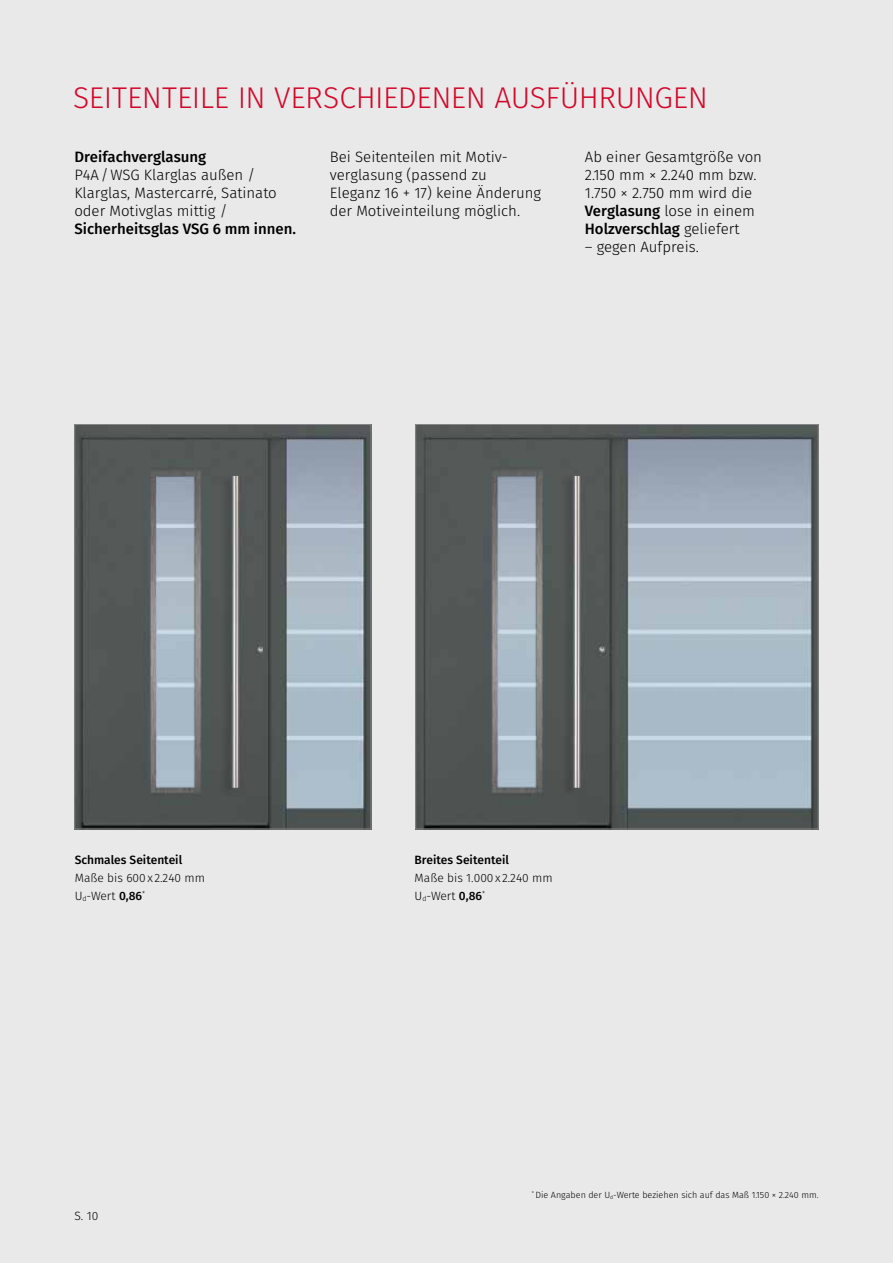
<style>
.page{position:relative;width:893px;height:1263px;background:#e9e9e9}
.page>*{position:absolute;margin:0;border:0;box-sizing:border-box;transform-origin:0 0}
.t1{font:300 30px "Fira Sans";letter-spacing:-.015em;color:#d3072a}
.t2{font:300 15px/18px "Fira Sans";color:#000}
.t3{font:500 15px "Fira Sans";color:#000}
.t4{font:300 12px/18px "Fira Sans";color:#000}
.t5{font:500 12px "Fira Sans";color:#000}
.t6{font:300 9px "Fira Sans";color:#000}
.s1{font-weight:500}
</style>
<div class="page">
<img style="left:417px;top:426px;width:400px;height:401px">
<img style="left:76px;top:426px;width:293px;height:401px">
<div style="left:74px;top:424px;width:297px;height:405px;border:1px solid #878787"></div>
<h1 class="t1" style="left:73px;top:77px;width:636px">SEITENTEILE IN VERSCHIEDENEN AUSFÜHRUNGEN</h1>
<p class="t3" style="left:74px;top:146px;width:133px">Dreifachverglasung</p>
<p class="t2" style="left:74px;top:166px;width:204px">P4A/WSG Klarglas außen /<br>Klarglas, Mastercarré, Satinato oder Motivglas mittig /</p>
<p class="t3" style="left:74px;top:218px;width:223px">Sicherheitsglas VSG 6 mm innen.</p>
<p class="t2" style="left:330px;top:148px;width:213px">Bei Seitenteilen mit Motiv&shy;verglasung (passend zu<br>Eleganz 16 + 17) keine Änderung der Motiveinteilung möglich.</p>
<p class="t2" style="left:585px;top:148px;width:179px">Ab einer Gesamtgröße von<br>2.150 mm × 2.240 mm bzw.<br>1.750 × 2.750 mm wird die<br><span class="s1">Verglasung</span> lose in einem<br><span class="s1">Holzverschlag</span> geliefert</p>
<p class="t2" style="left:585px;top:238px;width:115px">– gegen Aufpreis.</p>
<p class="t5" style="left:75px;top:851px;width:109px">Schmales Seitenteil</p>
<p class="t4" style="left:75px;top:869px;width:132px">Maße bis 600x 2.240 mm<br>U<sub>d</sub>-Wert <span class="s1">0,86</span><sup>*</sup></p>
<p class="t4" style="left:74px;top:1207px;width:25px">S. 10</p>
<p class="t5" style="left:415px;top:851px;width:96px">Breites Seitenteil</p>
<p class="t4" style="left:415px;top:869px;width:140px">Maße bis 1.000x 2.240 mm<br>U<sub>d</sub>-Wert <span class="s1">0,86</span><sup>*</sup></p>
<p class="t6" style="left:532px;top:1188px;width:288px"><sup>*</sup> Die Angaben der U<sub>d</sub>-Werte beziehen sich auf das Maß 1.150 × 2.240 mm.</p>
</div>
